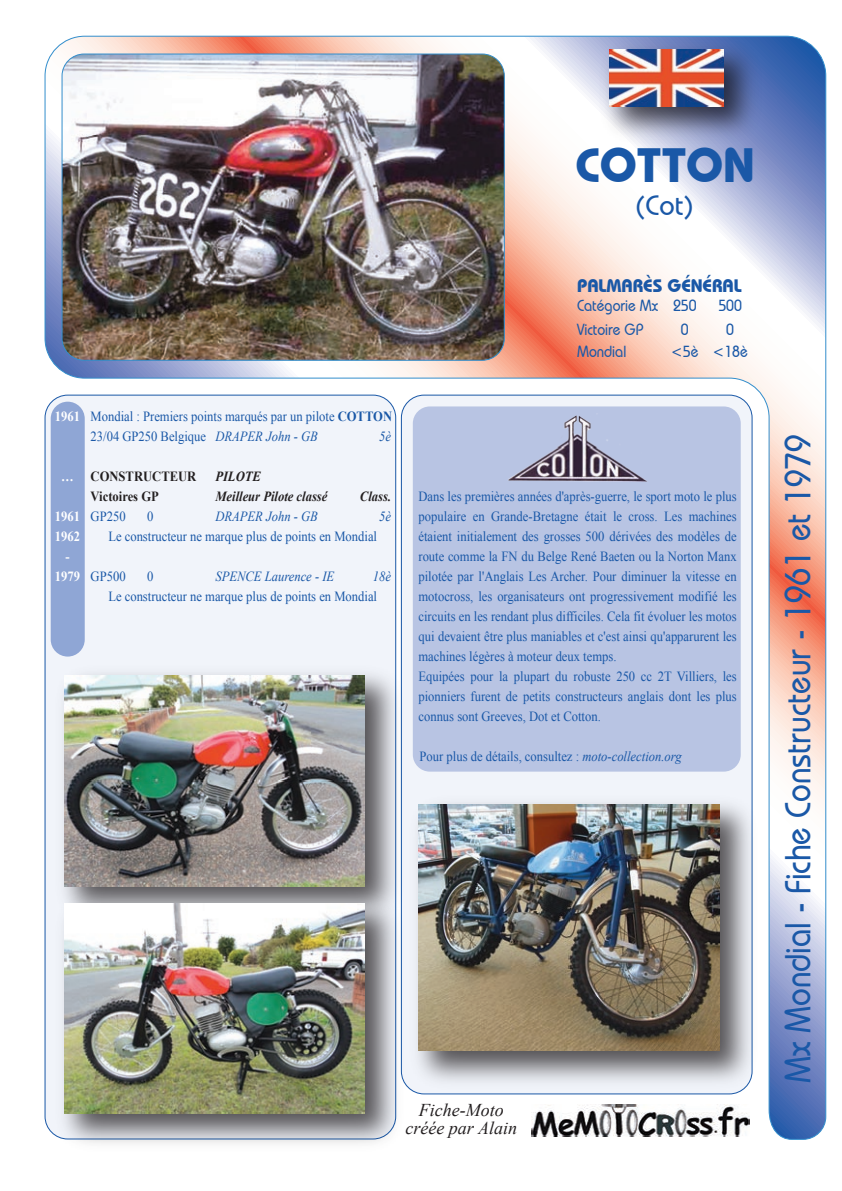
<style>
.page{position:relative;width:842px;height:1191px;background:#fff}
.page>*{position:absolute;margin:0;border:0;box-sizing:border-box;transform-origin:0 0}
.t1{font:700 48px "Bauhaus IT Cby BT";color:#1a58a7}
.t2{font:500 36px "Bauhaus IT Cby BT";color:#1a58a7;scale:.9 1}
.t3{font:500 28px "Bauhaus IT Cby BT";color:#1a58a7}
.t4{font:italic 18px/18px "Times New Roman";color:#231f20;text-align:center}
.t5{font:700 18px "Bauhaus IT Cby BT";color:#1a58a7}
.t6{font:500 16px "Bauhaus IT Cby BT";color:#1a58a7;scale:.9 1}
.t7{font:14px/20px "Times New Roman";color:#1a58a7;scale:.9 1}
.t8{font:italic 14px "Times New Roman";color:#1a58a7;scale:.9 1}
.t9{font:italic 700 14px "Times New Roman";color:#231f20;scale:.9 1}
.t10{font:700 14px "Times New Roman";color:#231f20;scale:.9 1}
.t11{font:700 14px/20px "Times New Roman";color:#fff;text-align:center;scale:.9 1}
.s1{font-weight:700}
.s2{font-style:italic}
</style>
<div class="page">
<img style="left:45px;top:36px;width:781px;height:1103px">
<img style="left:592px;top:35px;width:176px;height:116px">
<img style="left:610px;top:50px;width:113px;height:56px">
<div style="left:413px;top:406px;width:328px;height:365px;background:#b8c4e3"></div>
<img style="left:506px;top:413px;width:141px;height:68px">
<p class="t11" style="left:55px;top:406px;width:29px">1961</p>
<p class="t11" style="left:61px;top:466px;width:15px">…</p>
<p class="t11" style="left:55px;top:506px;width:29px">1961<br>1962 -<br>1979</p>
<p class="t7" style="left:91px;top:406px;width:336px">Mondial : Premiers points marqués par un pilote <span class="s1">COTTON<br></span>23/04 GP250 Belgique <span class="s2">DRAPER John - GB</span></p>
<p class="t8" style="left:379px;top:427px;width:15px">5è</p>
<p class="t10" style="left:91px;top:466px;width:119px">CONSTRUCTEUR</p>
<p class="t9" style="left:215px;top:466px;width:52px">PILOTE</p>
<p class="t10" style="left:91px;top:486px;width:77px">Victoires GP</p>
<p class="t9" style="left:215px;top:486px;width:126px">Meilleur Pilote classé</p>
<p class="t9" style="left:360px;top:486px;width:36px">Class.</p>
<p class="t7" style="left:91px;top:506px;width:40px">GP250</p>
<p class="t7" style="left:147px;top:506px;width:9px">0</p>
<p class="t8" style="left:215px;top:507px;width:115px">DRAPER John - GB</p>
<p class="t8" style="left:379px;top:507px;width:15px">5è</p>
<p class="t7" style="left:108px;top:526px;width:300px">Le constructeur ne marque plus de points en Mondial</p>
<p class="t7" style="left:91px;top:566px;width:40px">GP500</p>
<p class="t7" style="left:147px;top:566px;width:8px">0</p>
<p class="t8" style="left:215px;top:567px;width:134px">SPENCE Laurence - IE</p>
<p class="t8" style="left:373px;top:567px;width:22px">18è</p>
<p class="t7" style="left:108px;top:586px;width:300px">Le constructeur ne marque plus de points en Mondial</p>
<h1 class="t1" style="left:575px;top:136px;width:181px">COTTON</h1>
<h3 class="t3" style="left:635px;top:188px;width:61px">(Cot)</h3>
<p class="t5" style="left:577px;top:275px;width:166px">PALMARÈS GÉNÉRAL</p>
<p class="t6" style="left:577px;top:296px;width:134px">Catégorie Mx 250</p>
<p class="t6" style="left:718px;top:296px;width:28px">500</p>
<p class="t6" style="left:577px;top:320px;width:75px">Victoire GP</p>
<p class="t6" style="left:681px;top:320px;width:10px">0</p>
<p class="t6" style="left:726px;top:320px;width:10px">0</p>
<p class="t6" style="left:577px;top:342px;width:56px">Mondial</p>
<p class="t6" style="left:671px;top:342px;width:87px">&lt;5è &lt;18è</p>
<p class="t7" style="left:418px;top:486px;width:355px">Dans les premières années d'après-guerre, le sport moto le plus populaire en Grande-Bretagne était le cross. Les machines étaient initialement des grosses 500 dérivées des modèles de route comme la FN du Belge René Baeten ou la Norton Manx pilotée par l'Anglais Les Archer. Pour diminuer la vitesse en motocross, les organisateurs ont progressivement modifié les circuits en les rendant plus difficiles. Cela fit évoluer les motos qui devaient être plus maniables et c'est ainsi qu'apparurent les machines légères à moteur deux temps.<br>Equipées pour la plupart du robuste 250 cc 2T Villiers, les pionniers furent de petits constructeurs anglais dont les plus connus sont Greeves, Dot et Cotton.</p>
<p class="t7" style="left:420px;top:746px;width:293px">Pour plus de détails, consultez : <span class="s2">moto-collection.org</span></p>
<p class="t4" style="left:405px;top:1100px;width:113px">Fiche-Moto créée par Alain</p>
<h2 class="t2" style="left:776px;top:1083px;width:722px;rotate:-90deg">Mx Mondial - Fiche Constructeur - 1961 et 1979</h2>
</div>
